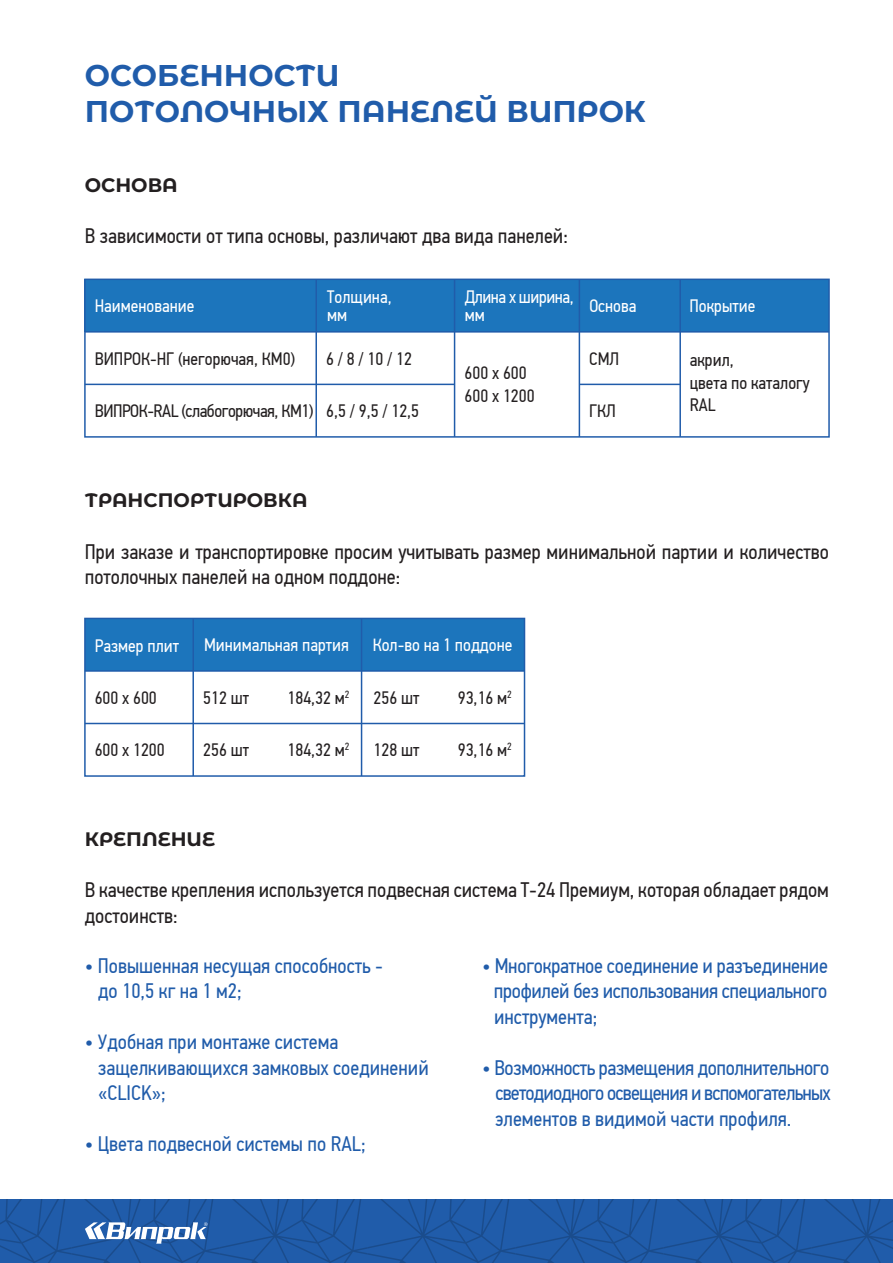
<style>
.page{position:relative;width:893px;height:1263px;background:#fff}
.page>*{position:absolute;margin:0;border:0;box-sizing:border-box;transform-origin:0 0}
.t1{font:700 30px/36px "Montserrat Alternates";color:#205caa}
.t2{font:21px/25.5px "PF Din Text Cond Pro";color:#205caa}
.t3{font:21px/25.5px "PF Din Text Cond Pro";color:#231f20}
.t4{font:700 19.5px "Montserrat Alternates";color:#231f20}
.t5{font:18px/22.5px "PF Din Text Cond Pro";color:#231f20}
.t6{font:18px/18px "PF Din Text Cond Pro";color:#fff}
.t7{font:18px "PF Din Text Cond Pro";letter-spacing:-.025em;color:#231f20}
.t8{font:18px/18px "PF Din Text Cond Pro";letter-spacing:-.025em;color:#fff}
</style>
<div class="page">
<div style="left:85px;top:279px;width:744px;height:53px;background:#1c75bc"></div>
<svg style="left:0;top:1199px;width:893px;height:64px;background:#1f59a6"></svg>
<svg style="left:85px;top:1222px;width:123px;height:22px"></svg>
<div style="left:84px;top:279px;width:746px;height:159px;border:2px solid #205caa"></div>
<hr style="left:679px;top:279px;width:2px;height:158px;background:#205caa">
<hr style="left:579px;top:279px;width:1px;height:158px;background:#205caa">
<hr style="left:454px;top:279px;width:1px;height:158px;background:#205caa">
<hr style="left:315px;top:279px;width:2px;height:158px;background:#205caa">
<hr style="left:580px;top:384px;width:100px;height:1px;background:#205caa">
<hr style="left:85px;top:384px;width:369px;height:1px;background:#205caa">
<hr style="left:85px;top:331px;width:744px;height:2px;background:#205caa">
<div style="left:85px;top:618px;width:439px;height:53px;background:#1c75bc"></div>
<div style="left:84px;top:618px;width:441px;height:159px;border:2px solid #205caa"></div>
<hr style="left:361px;top:618px;width:1px;height:158px;background:#205caa">
<hr style="left:192px;top:618px;width:2px;height:158px;background:#205caa">
<hr style="left:85px;top:723px;width:439px;height:1px;background:#205caa">
<hr style="left:85px;top:670px;width:439px;height:2px;background:#205caa">
<h1 class="t1" style="left:85px;top:56px;width:563px">ОСОБЕННОСТИ<br>ПОТОЛОЧНЫХ ПАНЕЛЕЙ ВИПРОК</h1>
<p class="t4" style="left:85px;top:171px;width:94px">ОСНОВА</p>
<p class="t3" style="left:85px;top:223px;width:485px">В зависимости от типа основы, различают два вида панелей:</p>
<p class="t6" style="left:95px;top:297px;width:101px">Наименование</p>
<p class="t5" style="left:95px;top:348px;width:202px">ВИПРОК-НГ (негорючая, КМ0)</p>
<p class="t7" style="left:95px;top:400px;width:220px">ВИПРОК-RAL (слабогорючая, КМ1)</p>
<p class="t6" style="left:327px;top:288px;width:66px">Толщина, мм</p>
<p class="t8" style="left:465px;top:288px;width:110px">Длина х ширина, мм</p>
<p class="t6" style="left:589px;top:297px;width:49px">Основа</p>
<p class="t6" style="left:689px;top:297px;width:67px">Покрытие</p>
<p class="t5" style="left:326px;top:348px;width:87px">6 / 8 / 10 / 12</p>
<p class="t5" style="left:326px;top:400px;width:94px">6,5 / 9,5 / 12,5</p>
<p class="t5" style="left:589px;top:348px;width:32px">СМЛ</p>
<p class="t5" style="left:589px;top:400px;width:28px">ГКЛ</p>
<p class="t5" style="left:465px;top:362px;width:72px">600 х 600<br>600 х 1200</p>
<p class="t5" style="left:690px;top:349px;width:122px">акрил,<br>цвета по каталогу<br>RAL</p>
<p class="t4" style="left:85px;top:486px;width:224px">ТРАНСПОРТИРОВКА</p>
<p class="t3" style="left:85px;top:539px;width:746px">При заказе и транспортировке просим учитывать размер минимальной партии и количество потолочных панелей на одном поддоне:</p>
<p class="t6" style="left:95px;top:636px;width:86px">Размер плит</p>
<p class="t5" style="left:95px;top:687px;width:64px">600 х 600</p>
<p class="t5" style="left:95px;top:739px;width:72px">600 х 1200</p>
<p class="t6" style="left:204px;top:636px;width:146px">Минимальная партия</p>
<p class="t6" style="left:373px;top:636px;width:141px">Кол-во на 1 поддоне</p>
<p class="t5" style="left:203px;top:687px;width:47px">512 шт</p>
<p class="t5" style="left:287px;top:687px;width:63px">184,32 м<sup>2</sup></p>
<p class="t5" style="left:203px;top:739px;width:47px">256 шт</p>
<p class="t5" style="left:287px;top:739px;width:63px">184,32 м<sup>2</sup></p>
<p class="t5" style="left:374px;top:687px;width:47px">256 шт</p>
<p class="t5" style="left:458px;top:687px;width:56px">93,16 м<sup>2</sup></p>
<p class="t5" style="left:374px;top:739px;width:47px">128 шт</p>
<p class="t5" style="left:458px;top:739px;width:56px">93,16 м<sup>2</sup></p>
<p class="t4" style="left:85px;top:825px;width:132px">КРЕПЛЕНИЕ</p>
<p class="t3" style="left:85px;top:877px;width:746px">В качестве крепления используется подвесная система Т-24 Премиум, которая обладает рядом достоинств:</p>
<p class="t2" style="left:98px;top:953px;width:286px;text-indent:-13px">• Повышенная несущая способность - до 10,5 кг на 1 м2;</p>
<p class="t2" style="left:98px;top:1029px;width:332px;text-indent:-13px">• Удобная при монтаже система защелкивающихся замковых соединений «CLICK»;</p>
<p class="t2" style="left:85px;top:1131px;width:282px">• Цвета подвесной системы по RAL;</p>
<p class="t2" style="left:494px;top:953px;width:336px;text-align:justify;text-indent:-12px">• Многократное соединение и разъединение профилей без использования специального инструмента;</p>
<p class="t2" style="left:495px;top:1055px;width:337px;text-align:justify;text-indent:-13px">• Возможность размещения дополнительного светодиодного освещения и вспомогательных элементов в видимой части профиля.</p>
</div>
